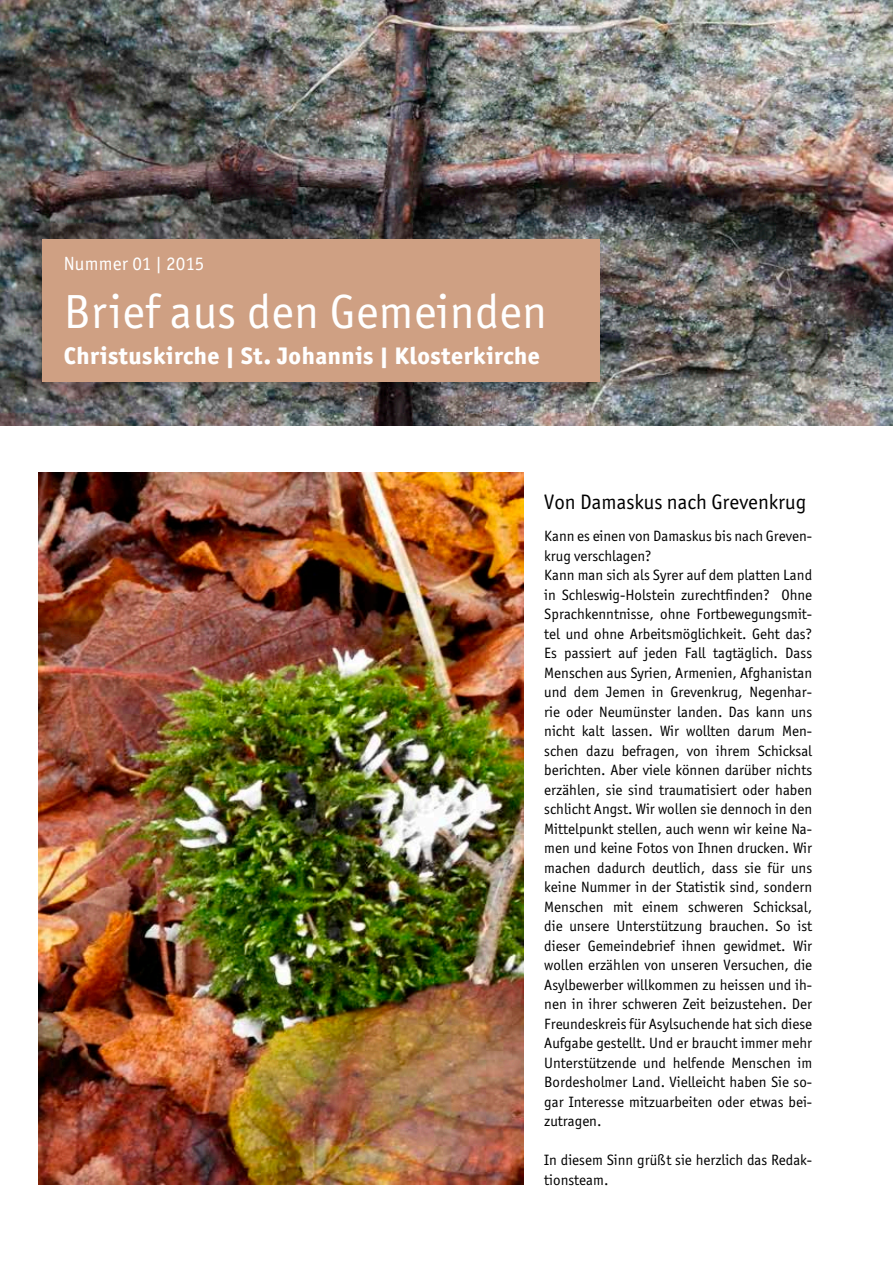
<style>
.page{position:relative;width:893px;height:1263px;background:#fff}
.page>*{position:absolute;margin:0;border:0;box-sizing:border-box;transform-origin:0 0}
.t1{font:48px "Officina San ITC";letter-spacing:.01em;color:#fff}
.t2{font:800 24px "Officina San ITC";letter-spacing:.02em;color:#fff}
.t3{font:21px "Officina San ITC";color:#000}
.t4{font:19.2px "Officina San ITC";letter-spacing:.01em;color:#fff}
.t5{font:15px/19.5px "Officina San ITC";color:#000}
</style>
<div class="page">
<img style="left:0;top:0;width:893px;height:425px">
<img style="left:38px;top:473px;width:485px;height:712px">
<div style="left:28px;top:237px;width:574px;height:159px;background:#000;opacity:.25"></div>
<div style="left:43px;top:239px;width:557px;height:142px;background:#cfa083"></div>
<p class="t4" style="left:64px;top:252px;width:142px">Nummer 01 | 2015</p>
<h1 class="t1" style="left:64px;top:284px;width:485px">Brief aus den Gemeinden</h1>
<h2 class="t2" style="left:64px;top:340px;width:478px">Christuskirche | St. Johannis | Klosterkirche</h2>
<h3 class="t3" style="left:544px;top:490px;width:263px">Von Damaskus nach Grevenkrug</h3>
<p class="t5" style="left:544px;top:526px;width:269px">Kann es einen von Damaskus bis nach Greven&shy;krug verschlagen?<br>Kann man sich als Syrer auf dem platten Land in Schleswig-Holstein zurechtfinden? Ohne Sprachkenntnisse, ohne Fortbewegungsmit&shy;tel und ohne Arbeitsmöglichkeit. Geht das?<br>Es passiert auf jeden Fall tagtäglich. Dass Menschen aus Syrien, Armenien, Afghanistan und dem Jemen in Grevenkrug, Negenhar&shy;rie oder Neumünster landen. Das kann uns nicht kalt lassen. Wir wollten darum Men&shy;schen dazu befragen, von ihrem Schicksal berichten. Aber viele können darüber nichts erzählen, sie sind traumatisiert oder haben schlicht Angst. Wir wollen sie dennoch in den Mittelpunkt stellen, auch wenn wir keine Na&shy;men und keine Fotos von Ihnen drucken. Wir machen dadurch deutlich, dass sie für uns keine Nummer in der Statistik sind, sondern Menschen mit einem schweren Schicksal, die unsere Unterstützung brauchen. So ist dieser Gemeindebrief ihnen gewidmet. Wir wollen erzählen von unseren Versuchen, die Asylbewerber willkommen zu heissen und ih&shy;nen in ihrer schweren Zeit beizustehen. Der Freundeskreis für Asylsuchende hat sich diese Aufgabe gestellt. Und er braucht immer mehr Unterstützende und helfende Menschen im Bordesholmer Land. Vielleicht haben Sie so&shy;gar Interesse mitzuarbeiten oder etwas bei&shy;zutragen.</p>
<p class="t5" style="left:544px;top:1150px;width:269px">In diesem Sinn grüßt sie herzlich das Redak&shy;tionsteam.</p>
</div>
